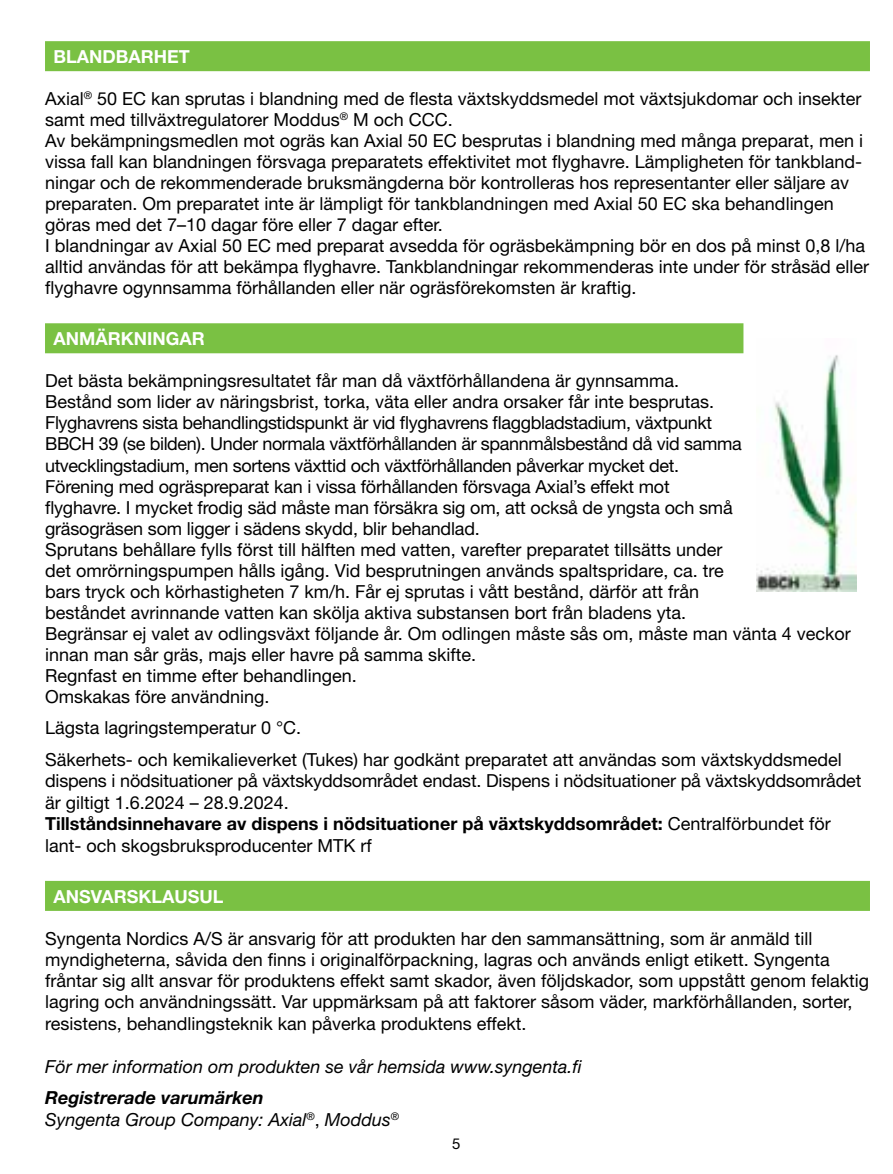
<style>
.page{position:relative;width:893px;height:1174px;background:#fff}
.page>*{position:absolute;margin:0;border:0;box-sizing:border-box;transform-origin:0 0}
.t1{font:18px/21px "Helvetica Neue LT Std";color:#000}
.t2{font:italic 18px/21.6px "Helvetica Neue LT Std";color:#000}
.t3{font:700 18px "Helvetica Neue LT Std";color:#fff}
.t4{font:15px "Helvetica Neue LT Std";color:#000}
.s1{font-weight:700}
.s2{font-style:normal}
</style>
<div class="page">
<img style="left:756px;top:355px;width:101px;height:236px">
<div style="left:45px;top:41px;width:825px;height:30px;background:#7ac143"></div>
<div style="left:45px;top:323px;width:698px;height:30px;background:#7ac143"></div>
<div style="left:45px;top:881px;width:825px;height:30px;background:#7ac143"></div>
<p class="t3" style="left:54px;top:45px;width:138px">BLANDBARHET</p>
<p class="t1" style="left:45px;top:88px;width:826px">Axial<sup>®</sup> 50 EC kan sprutas i blandning med de flesta växtskyddsmedel mot växtsjukdomar och insekter samt med tillväxtregulatorer Moddus<sup>®</sup> M och CCC.<br>Av bekämpningsmedlen mot ogräs kan Axial 50 EC besprutas i blandning med många preparat, men i vissa fall kan blandningen försvaga preparatets effektivitet mot flyghavre. Lämpligheten för tankbland&shy;ningar och de rekommenderade bruksmängderna bör kontrolleras hos representanter eller säljare av preparaten. Om preparatet inte är lämpligt för tankblandningen med Axial 50 EC ska behandlingen göras med det 7–10 dagar före eller 7 dagar efter.<br>I blandningar av Axial 50 EC med preparat avsedda för ogräsbekämpning bör en dos på minst 0,8 l/ha alltid användas för att bekämpa flyghavre. Tankblandningar rekommenderas inte under för stråsäd eller flyghavre ogynnsamma förhållanden eller när ogräsförekomsten är kraftig.</p>
<p class="t3" style="left:54px;top:327px;width:153px">ANMÄRKNINGAR</p>
<p class="t1" style="left:45px;top:370px;width:807px">Det bästa bekämpningsresultatet får man då växtförhållandena är gynnsamma.<br>Bestånd som lider av näringsbrist, torka, väta eller andra orsaker får inte besprutas.<br>Flyghavrens sista behandlingstidspunkt är vid flyghavrens flaggbladstadium, växtpunkt<br>BBCH 39 (se bilden). Under normala växtförhållanden är spannmålsbestånd då vid samma utvecklingstadium, men sortens växttid och växtförhållanden påverkar mycket det.<br>Förening med ogräspreparat kan i vissa förhållanden försvaga Axial’s effekt mot<br>flyghavre. I mycket frodig säd måste man försäkra sig om, att också de yngsta och små<br>gräsogräsen som ligger i sädens skydd, blir behandlad.<br>Sprutans behållare fylls först till hälften med vatten, varefter preparatet tillsätts under<br>det omrörningspumpen hålls igång. Vid besprutningen används spaltspridare, ca. tre<br>bars tryck och körhastigheten 7 km/h. Får ej sprutas i vått bestånd, därför att från<br>beståndet avrinnande vatten kan skölja aktiva substansen bort från bladens yta.<br>Begränsar ej valet av odlingsväxt följande år. Om odlingen måste sås om, måste man vänta 4 veckor innan man sår gräs, majs eller havre på samma skifte.<br>Regnfast en timme efter behandlingen.<br>Omskakas före användning.</p>
<p class="t1" style="left:45px;top:712px;width:798px;line-height:31.2px">Lägsta lagringstemperatur 0 °C.<br>Säkerhets- och kemikalieverket (Tukes) har godkänt preparatet att användas som växtskyddsmedel</p>
<p class="t1" style="left:45px;top:770px;width:818px">dispens i nödsituationer på växtskyddsområdet endast. Dispens i nödsituationer på växtskyddsområdet är giltigt 1.6.2024 – 28.9.2024.<br><span class="s1">Tillståndsinnehavare av dispens i nödsituationer på växtskyddsområdet:</span> Centralförbundet för lant- och skogsbruksproducenter MTK rf</p>
<p class="t3" style="left:54px;top:885px;width:171px">ANSVARSKLAUSUL</p>
<p class="t1" style="left:45px;top:927px;width:826px">Syngenta Nordics A/S är ansvarig för att produkten har den sammansättning, som är anmäld till myndigheterna, såvida den finns i originalförpackning, lagras och används enligt etikett. Syngenta fråntar sig allt ansvar för produktens effekt samt skador, även följdskador, som uppstått genom felaktig lagring och användningssätt. Var uppmärksam på att faktorer såsom väder, markförhållanden, sorter, resistens, behandlingsteknik kan påverka produktens effekt.</p>
<p class="t2" style="left:45px;top:1055px;width:538px">För mer information om produkten se vår hemsida www.syngenta.fi</p>
<p class="t2" style="left:45px;top:1086px;width:356px"><span class="s1">Registrerade varumärken<br></span>Syngenta Group Company: Axial<sup>®</sup><span class="s2">,</span> Moddus<sup>®</sup></p>
<p class="t4" style="left:452px;top:1135px;width:10px">5</p>
</div>
